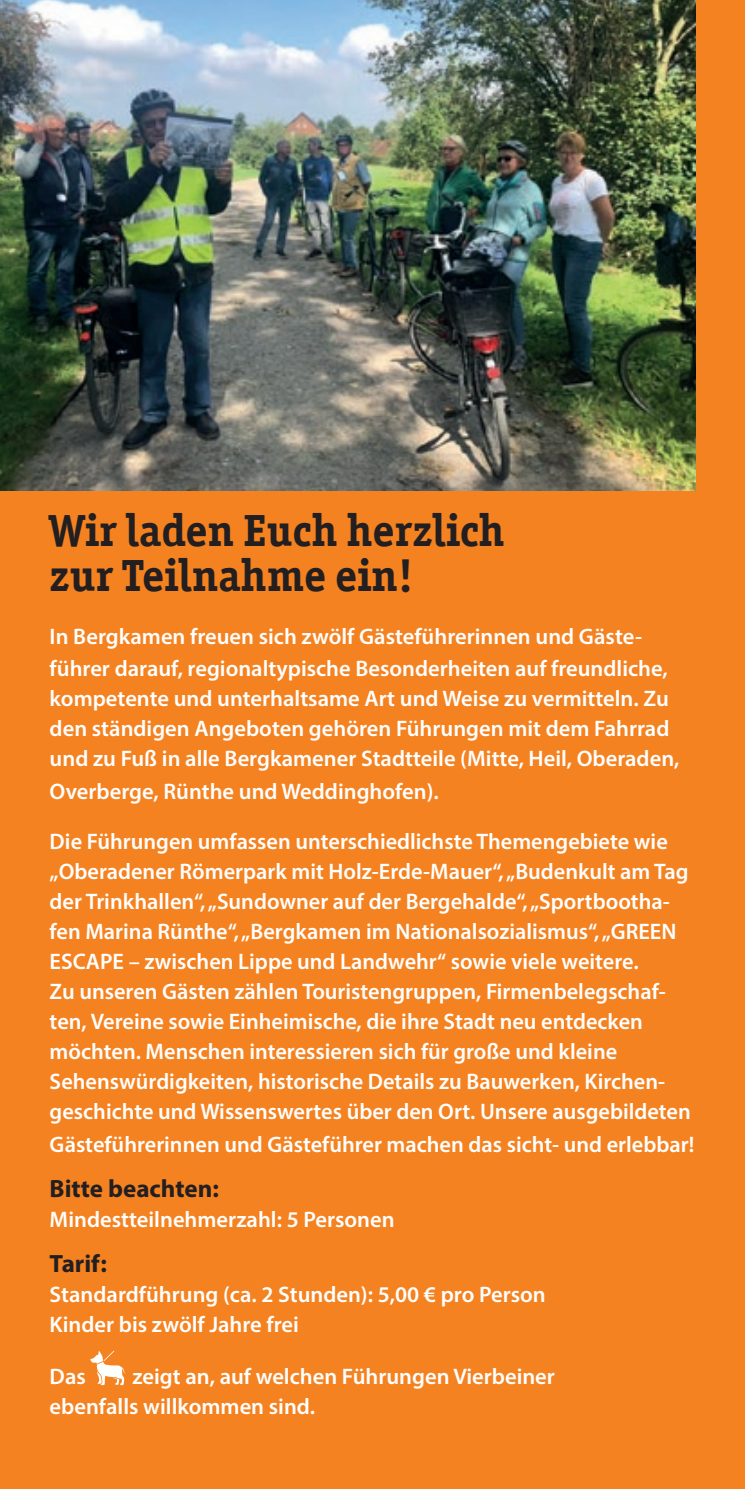
<style>
.page{position:relative;width:745px;height:1489px;background:#fff}
.page>*{position:absolute;margin:0;border:0;box-sizing:border-box;transform-origin:0 0}
.t1{font:700 45px/45px "Officina Ser ITC";color:#231f20}
.t2{font:700 25px "Myriad Pro";color:#231f20}
.t3{font:600 22.5px/30px "Myriad Pro";color:#fff}
</style>
<div class="page">
<div style="left:0;top:0;width:744px;height:1488px;background:#f58220"></div>
<img style="left:0;top:0;width:694px;height:490px">
<svg style="left:90px;top:1350px;width:36px;height:34px"></svg>
<h1 class="t1" style="left:50px;top:508px;width:456px">Wir laden Euch herzlich zur Teilnahme ein!</h1>
<p class="t3" style="left:50px;top:619px;width:619px;line-height:32.5px">In Bergkamen freuen sich zwölf Gästeführerinnen und Gäste&shy;führer darauf, regionaltypische Besonderheiten auf freundliche,</p>
<p class="t3" style="left:50px;top:683px;width:631px">kompetente und unterhaltsame Art und Weise zu vermitteln. Zu den ständigen Angeboten gehören Führungen mit dem Fahrrad und zu Fuß in alle Bergkamener Stadtteile (Mitte, Heil, Oberaden,</p>
<p class="t3" style="left:50px;top:775px;width:390px">Overberge, Rünthe und Weddinghofen).</p>
<p class="t3" style="left:50px;top:825px;width:642px">Die Führungen umfassen unterschiedlichste Themengebiete wie „Oberadener Römerpark mit Holz-Erde-Mauer“, „Budenkult am Tag der Trinkhallen“, „Sundowner auf der Bergehalde“, „Sportbootha&shy;fen Marina Rünthe“, „Bergkamen im Nationalsozialismus“, „GREEN ESCAPE – zwischen Lippe und Landwehr“ sowie viele weitere.<br>Zu unseren Gästen zählen Touristengruppen, Firmenbelegschaf&shy;ten, Vereine sowie Einheimische, die ihre Stadt neu entdecken möchten. Menschen interessieren sich für große und kleine Sehenswürdigkeiten, historische Details zu Bauwerken, Kirchen&shy;geschichte und Wissenswertes über den Ort. Unsere ausgebildeten</p>
<p class="t3" style="left:50px;top:1128px;width:646px">Gästeführerinnen und Gästeführer machen das sicht- und erlebbar!</p>
<p class="t2" style="left:50px;top:1171px;width:171px">Bitte beachten:</p>
<p class="t3" style="left:50px;top:1203px;width:346px">Mindestteilnehmerzahl: 5 Personen</p>
<p class="t2" style="left:50px;top:1246px;width:59px">Tarif:</p>
<p class="t3" style="left:50px;top:1278px;width:497px">Standardführung (ca. 2 Stunden): 5,00 € pro Person<br>Kinder bis zwölf Jahre frei</p>
<p class="t3" style="left:50px;top:1360px;width:38px">Das</p>
<p class="t3" style="left:50px;top:1360px;width:506px;text-indent:83px">zeigt an, auf welchen Führungen Vierbeiner ebenfalls willkommen sind.</p>
</div>
